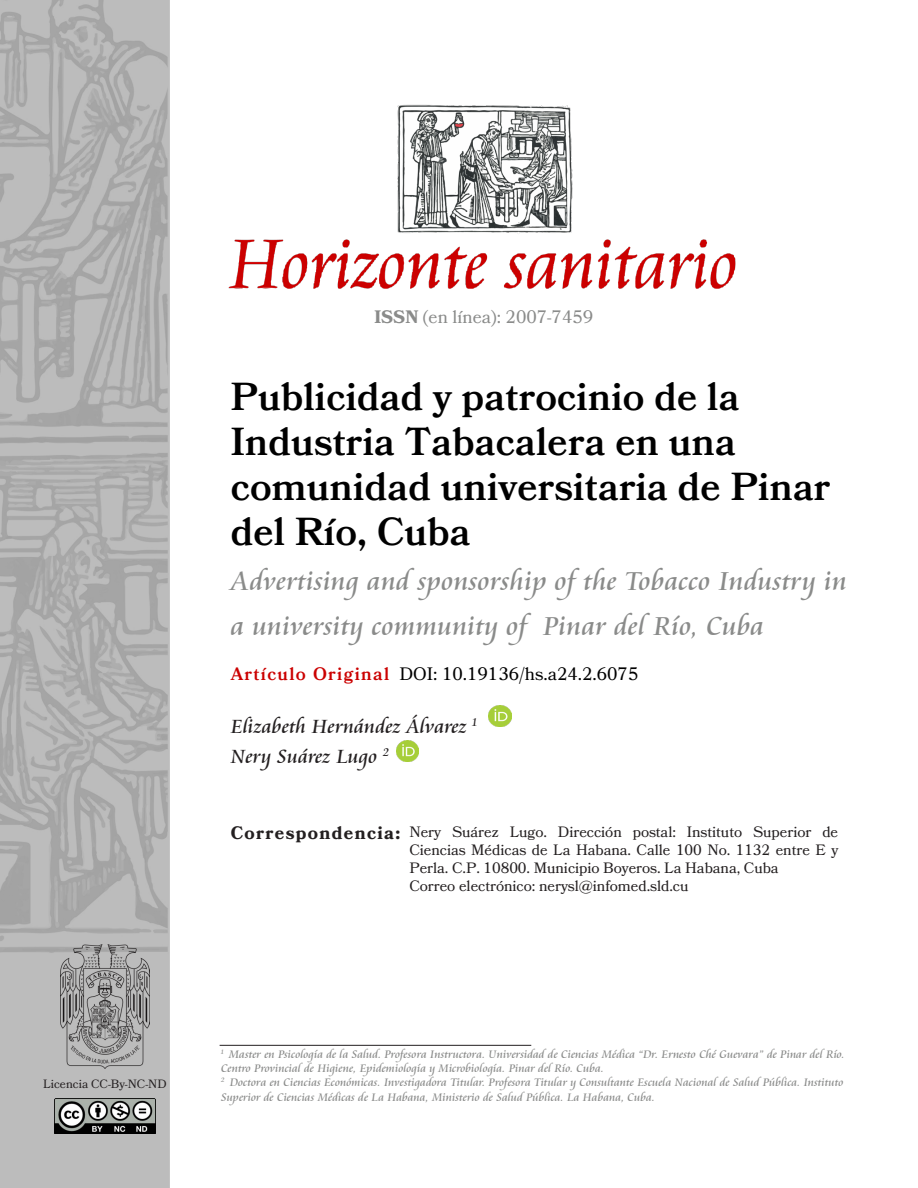
<style>
.page{position:relative;width:918px;height:1188px;background:#fff}
.page>*{position:absolute;margin:0;border:0;box-sizing:border-box;transform-origin:0 0}
.t1{font:600 39px/45px "Bookmania";letter-spacing:.005em;color:#000}
.t2{font:28.5px/45px "Cataneo BT";letter-spacing:.005em;color:#8a8b8a}
.t3{font:21px "Cataneo BT";color:#231f20}
.t4{font:18px "Bookmania";color:#000}
.t5{font:18px "Bookmania";color:#8a8b8a}
.t6{font:700 18px "Bookmania";letter-spacing:.075em;color:#231f20}
.t7{font:15px/18px "Bookmania";letter-spacing:-.005em;color:#231f20;text-align:justify}
.t8{font:12px/14.4px "Cataneo BT";color:#8a8b8a}
.t9{font:12px "Bookmania";color:#231f20}
.s1{font-weight:700}
.s2{font-weight:600;color:#cb0000}
</style>
<div class="page">
<img style="left:0;top:0;width:532px;height:1188px">
<hr style="left:220px;top:1045px;width:311px;height:1px;background:#231f20">
<img style="left:221px;top:97px;width:515px;height:204px">
<img style="left:60px;top:944px;width:89px;height:125px">
<img style="left:55px;top:1098px;width:100px;height:36px">
<img style="left:489px;top:705px;width:22px;height:21px">
<img style="left:397px;top:740px;width:22px;height:21px">
<p class="t5" style="left:374px;top:306px;width:220px"><span class="s1">ISSN</span> (en línea): 2007-7459</p>
<p class="t1" style="left:231px;top:374px;width:510px">Publicidad y patrocinio de la</p>
<p class="t1" style="left:231px;top:419px;width:507px">Industria Tabacalera en una</p>
<p class="t1" style="left:231px;top:464px;width:601px">comunidad universitaria de Pinar del Río, Cuba</p>
<p class="t2" style="left:231px;top:559px;width:618px">Advertising and sponsorship ofthe Tobacco Industry in a university community ofPinar del Río, Cuba</p>
<p class="t4" style="left:231px;top:663px;width:409px"><span class="s2">Artículo Original</span> DOI: 10.19136/hs.a24.2.6075</p>
<p class="t3" style="left:231px;top:714px;width:248px">Elizabeth Hernández Álvarez <sup>1</sup></p>
<p class="t3" style="left:231px;top:744px;width:160px">Nery Suárez Lugo <sup>2</sup></p>
<p class="t6" style="left:231px;top:823px;width:171px">Correspondencia:</p>
<p class="t7" style="left:409px;top:823px;width:430px">Nery Suárez Lugo. Dirección postal: Instituto Superior de Ciencias Médicas de La Habana. Calle 100 No. 1132 entre E y Perla. C.P. 10800. Municipio Boyeros. La Habana, Cuba</p>
<p class="t7" style="left:409px;top:877px;width:281px">Correo electrónico: nerysl@infomed.sld.cu</p>
<p class="t9" style="left:43px;top:1077px;width:125px">Licencia CC-By-NC-ND</p>
<p class="t8" style="left:221px;top:1047px;width:625px"><sup>1</sup> Master en Psicología de la Salud. Profesora Instructora. Universidad de Ciencias Médica “Dr. Ernesto Ché Guevara” de Pinar del Río.<br>Centro Provincial de Higiene, Epidemiología y Microbiología. Pinar del Río. Cuba.</p>
<p class="t8" style="left:221px;top:1076px;width:624px"><sup>2</sup> Doctora en Ciencias Económicas. Investigadora Titular. Profesora Titular y Consultante Escuela Nacional de Salud Pública. Instituto<br>Superior de Ciencias Médicas de La Habana, Ministerio de Salud Pública. La Habana, Cuba.</p>
</div>
